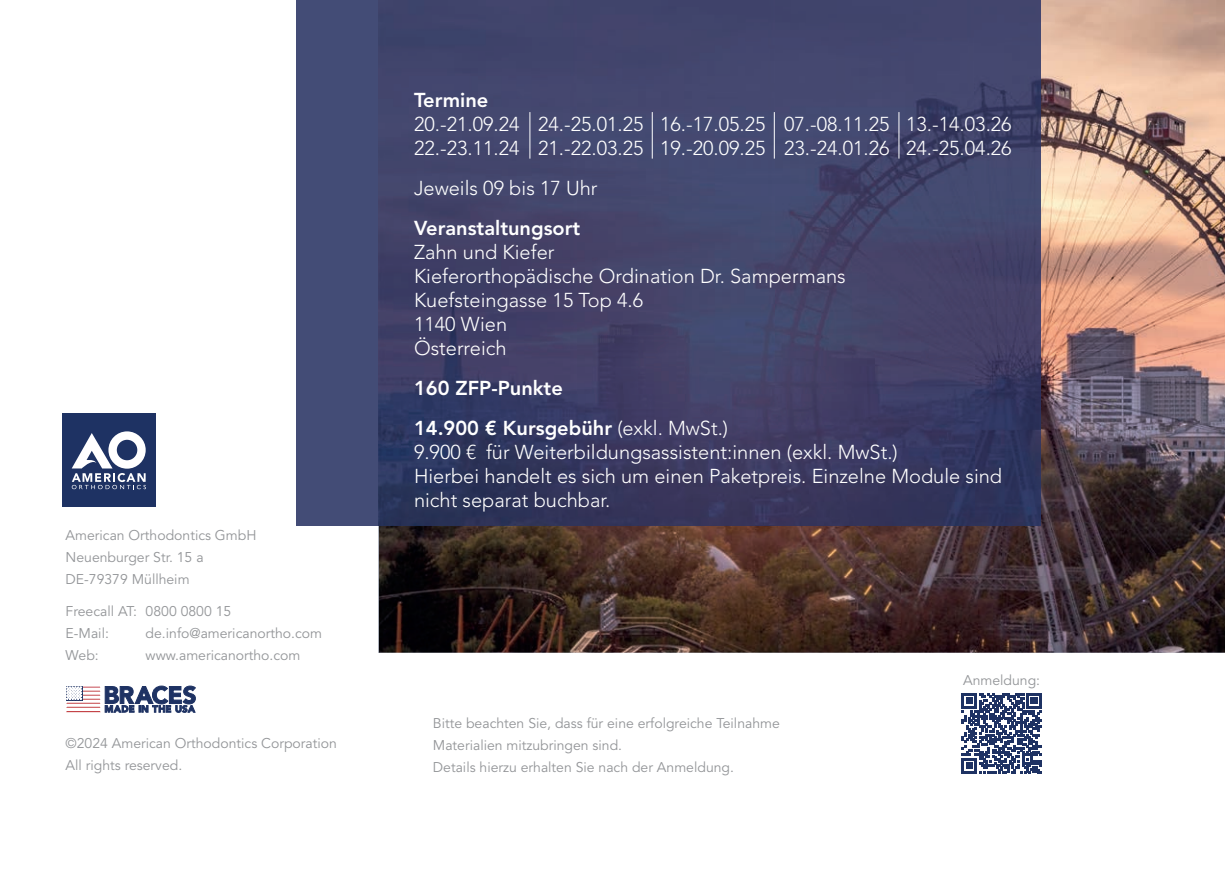
<style>
.page{position:relative;width:1225px;height:874px;background:#fff}
.page>*{position:absolute;margin:0;border:0;box-sizing:border-box;transform-origin:0 0}
.t1{font:300 20px/24px "Avenir LT Std";color:#fff}
.t2{font:800 20px/40px "Avenir LT Std";color:#fff}
.t3{font:14px/22px "Avenir LT Std";color:#939598}
.s1{font-weight:300}
</style>
<div class="page">
<img style="left:379px;top:0;width:846px;height:652px">
<div style="left:296px;top:0;width:82px;height:525px;background:#434c76"></div>
<hr style="left:378px;top:0;width:1px;height:525px;background:#3a4872">
<img style="left:379px;top:0;width:661px;height:525px">
<hr style="left:774px;top:112px;width:1px;height:46px;background:#fff">
<hr style="left:898px;top:112px;width:1px;height:46px;background:#fff">
<hr style="left:652px;top:112px;width:1px;height:46px;background:#fff">
<hr style="left:529px;top:112px;width:1px;height:46px;background:#fff">
<div style="left:62px;top:413px;width:94px;height:94px;background:#1e3263"></div>
<svg style="left:72px;top:431px;width:74px;height:58px"></svg>
<svg style="left:105px;top:685px;width:91px;height:27px"></svg>
<div style="left:66px;top:685px;width:35px;height:3px;border:1px solid #fff"></div>
<div style="left:66px;top:710px;width:35px;height:2px;border:1px solid #fff"></div>
<div style="left:66px;top:687px;width:35px;height:3px;border:1px solid #fff"></div>
<div style="left:66px;top:689px;width:35px;height:3px;border:1px solid #fff"></div>
<div style="left:66px;top:691px;width:35px;height:3px;border:1px solid #fff"></div>
<div style="left:66px;top:693px;width:35px;height:3px;border:1px solid #fff"></div>
<div style="left:66px;top:698px;width:35px;height:2px;border:1px solid #fff"></div>
<div style="left:66px;top:700px;width:35px;height:2px;border:1px solid #fff"></div>
<div style="left:66px;top:702px;width:35px;height:2px;border:1px solid #fff"></div>
<div style="left:66px;top:706px;width:35px;height:2px;border:1px solid #fff"></div>
<svg style="left:66px;top:686px;width:16px;height:14px"></svg>
<svg style="left:67px;top:686px;width:15px;height:13px"></svg>
<svg style="left:962px;top:693px;width:79px;height:79px"></svg>
<p class="t3" style="left:66px;top:524px;width:192px">American Orthodontics GmbH<br>Neuenburger Str. 15 a<br>DE-79379 Müllheim</p>
<p class="t3" style="left:66px;top:600px;width:167px">Freecall AT: 0800 0800 15<br>E-Mail:</p>
<p class="t3" style="left:146px;top:622px;width:178px">de.info@americanortho.com</p>
<p class="t3" style="left:66px;top:644px;width:35px">Web:</p>
<p class="t3" style="left:146px;top:644px;width:156px">www.americanortho.com</p>
<p class="t3" style="left:66px;top:732px;width:273px">©2024 American Orthodontics Corporation<br>All rights reserved.</p>
<p class="t2" style="left:414px;top:80px;width:76px">Termine</p>
<p class="t1" style="left:414px;top:112px;width:599px">20.-21.09.24 24.-25.01.25 16.-17.05.25 07.-08.11.25 13.-14.03.26<br>22.-23.11.24 21.-22.03.25 19.-20.09.25 23.-24.01.26 24.-25.04.26</p>
<p class="t1" style="left:414px;top:176px;width:185px">Jeweils 09 bis 17 Uhr</p>
<p class="t2" style="left:414px;top:208px;width:168px">Veranstaltungsort</p>
<p class="t1" style="left:414px;top:240px;width:433px">Zahn und Kiefer<br>Kieferorthopädische Ordination Dr. Sampermans<br>Kuefsteingasse 15 Top 4.6<br>1140 Wien<br>Österreich</p>
<p class="t2" style="left:414px;top:368px;width:316px">160 ZFP-Punkte<br>14.900 € Kursgebühr <span class="s1">(exkl. MwSt.)</span></p>
<p class="t1" style="left:414px;top:440px;width:589px">9.900 € für Weiterbildungsassistent:innen (exkl. MwSt.)<br>Hierbei handelt es sich um einen Paketpreis. Einzelne Module sind nicht separat buchbar.</p>
<p class="t3" style="left:433px;top:712px;width:348px">Bitte beachten Sie, dass für eine erfolgreiche Teilnahme<br>Materialien mitzubringen sind.<br>Details hierzu erhalten Sie nach der Anmeldung.</p>
<p class="t3" style="left:963px;top:669px;width:79px">Anmeldung:</p>
</div>
